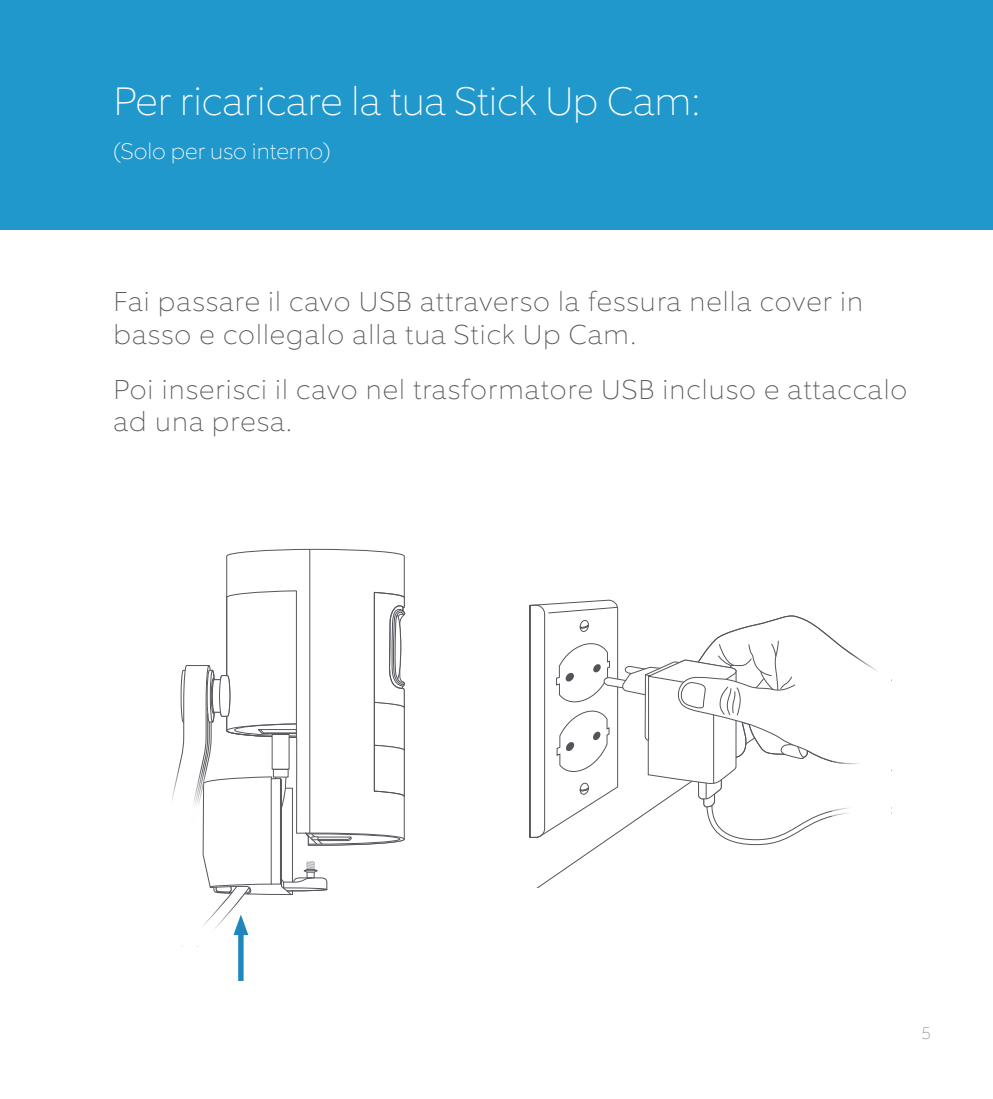
<style>
.page{position:relative;width:993px;height:1099px;background:#fff}
.page>*{position:absolute;margin:0;border:0;box-sizing:border-box;transform-origin:0 0}
.Big_Blue_Header{font:100 40px "Equip";color:#fff}
.Body_Copy{font:100 27.5px/32.5px "Equip";letter-spacing:.04em;color:#54555a}
.Body_Copy-2{font:100 22.5px "Equip";color:#fff}
.t1{font:100 17.5px "Equip";color:#939598}
</style>
<div class="page">
<svg style="left:529px;top:599px;width:348px;height:288px"></svg>
<div style="left:0;top:0;width:992px;height:230px;background:#2198cc"></div>
<svg style="left:226px;top:548px;width:179px;height:42px"></svg>
<hr style="left:309px;top:549px;width:1px;height:284px;background:#54555a">
<div style="left:238px;top:929px;width:5px;height:51px;background:#1e87bc"></div>
<svg style="left:172px;top:590px;width:233px;height:356px"></svg>
<p class="Big_Blue_Header" style="left:113px;top:76px;width:587px">Per ricaricare la tua Stick Up Cam:</p>
<p class="Body_Copy-2" style="left:113px;top:137px;width:218px">(Solo per uso interno)</p>
<p class="Body_Copy" style="left:113px;top:285px;width:750px">Fai passare il cavo USB attraverso la fessura nella cover in basso e collegalo alla tua Stick Up Cam.</p>
<p class="Body_Copy" style="left:113px;top:373px;width:795px">Poi inserisci il cavo nel trasformatore USB incluso e attaccalo ad una presa.</p>
<p class="t1" style="left:920px;top:1021px;width:11px">5</p>
</div>
